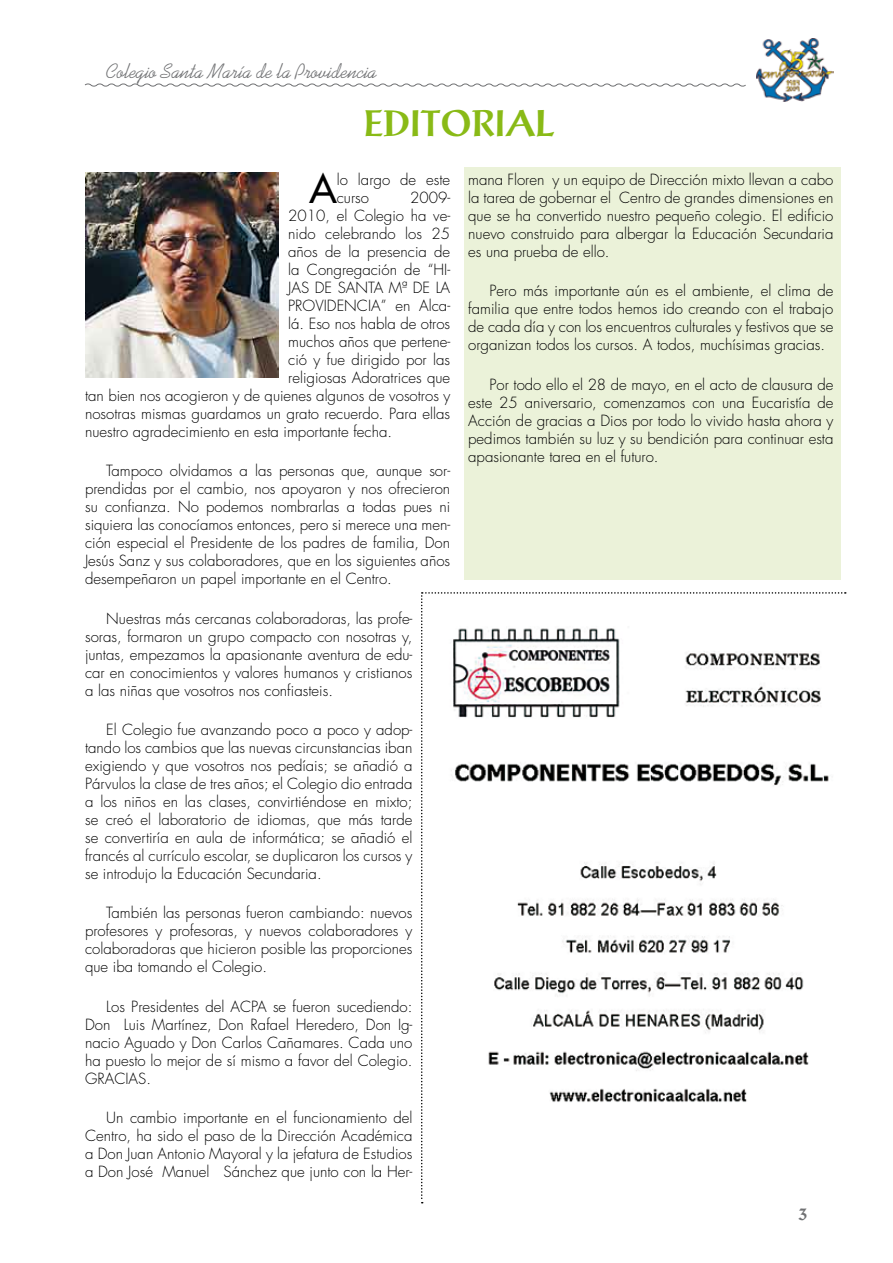
<style>
.page{position:relative;width:893px;height:1263px;background:#fff}
.page>*{position:absolute;margin:0;border:0;box-sizing:border-box;transform-origin:0 0}
.t1{font:38.85px "Futura";color:#000}
.t2{font:700 36px "Post Antiqua";color:#89ba16}
.t3{font:21px "Kaufmann";color:#707173}
.t4{font:300 15px/18px "Futura";color:#000;text-align:justify}
</style>
<div class="page">
<svg style="left:84px;top:83px;width:662px;height:4px"></svg>
<img style="left:757px;top:38px;width:76px;height:64px">
<div style="left:464px;top:167px;width:377px;height:413px;background:#ebf2d9"></div>
<img style="left:85px;top:173px;width:193px;height:204px">
<svg style="left:421px;top:592px;width:425px;height:611px"></svg>
<h3 class="t3" style="left:106px;top:59px;width:272px">Colegio Santa María de la Providencia</h3>
<h2 class="t2" style="left:364px;top:102px;width:192px">EDITORIAL</h2>
<h1 class="t1" style="left:309px;top:163px;width:29px">A</h1>
<p class="t4" style="left:337px;top:171px;width:115px">lo largo de este curso</p>
<p class="t4" style="left:410px;top:189px;width:42px">2009-</p>
<p class="t4" style="left:288px;top:207px;width:164px">2010, el Colegio ha ve-</p>
<p class="t4" style="left:288px;top:225px;width:164px">nido celebrando los 25</p>
<p class="t4" style="left:288px;top:243px;width:164px">años de la presencia de</p>
<p class="t4" style="left:288px;top:261px;width:164px">la Congregación de “HI-</p>
<p class="t4" style="left:288px;top:279px;width:164px">JAS DE SANTA Mª DE LA</p>
<p class="t4" style="left:288px;top:297px;width:164px">PROVIDENCIA” en Alca-</p>
<p class="t4" style="left:288px;top:315px;width:164px">lá. Eso nos habla de otros</p>
<p class="t4" style="left:288px;top:333px;width:164px">muchos años que pertene-</p>
<p class="t4" style="left:288px;top:351px;width:163px">ció y fue dirigido por las</p>
<p class="t4" style="left:288px;top:369px;width:164px">religiosas Adoratrices que</p>
<p class="t4" style="left:85px;top:387px;width:367px">tan bien nos acogieron y de quienes algunos de vosotros y</p>
<p class="t4" style="left:85px;top:405px;width:367px">nosotras mismas guardamos un grato recuerdo. Para ellas</p>
<p class="t4" style="left:85px;top:423px;width:309px">nuestro agradecimiento en esta importante fecha.</p>
<p class="t4" style="left:85px;top:462px;width:367px;text-indent:21px">Tampoco olvidamos a las personas que, aunque sor&shy;prendidas por el cambio, nos apoyaron y nos ofrecieron su confianza. No podemos nombrarlas a todas pues ni siquiera las conocíamos entonces, pero si merece una men&shy;ción especial el Presidente de los padres de familia, Don Jesús Sanz y sus colaboradores, que en los siguientes años desempeñaron un papel importante en el Centro.</p>
<p class="t4" style="left:85px;top:609px;width:329px;text-indent:21px">Nuestras más cercanas colaboradoras, las profe&shy;soras, formaron un grupo compacto con nosotras y, juntas, empezamos la apasionante aventura de edu&shy;car en conocimientos y valores humanos y cristianos a las niñas que vosotros nos confiasteis.</p>
<p class="t4" style="left:85px;top:721px;width:329px;text-indent:21px">El Colegio fue avanzando poco a poco y adop&shy;tando los cambios que las nuevas circunstancias iban exigiendo y que vosotros nos pedíais; se añadió a Párvulos la clase de tres años; el Colegio dio entrada a los niños en las clases, convirtiéndose en mixto; se creó el laboratorio de idiomas, que más tarde se convertiría en aula de informática; se añadió el francés al currículo escolar, se duplicaron los cursos y se introdujo la Educación Secundaria.</p>
<p class="t4" style="left:85px;top:904px;width:329px;text-indent:21px">También las personas fueron cambiando: nuevos profesores y profesoras, y nuevos colaboradores y colaboradoras que hicieron posible las proporciones que iba tomando el Colegio.</p>
<p class="t4" style="left:85px;top:997px;width:329px;text-indent:21px">Los Presidentes del ACPA se fueron sucediendo:<br>Don Luis Martínez, Don Rafael Heredero, Don Ig&shy;nacio Aguado y Don Carlos Cañamares. Cada uno ha puesto lo mejor de sí mismo a favor del Colegio.<br>GRACIAS.</p>
<p class="t4" style="left:85px;top:1108px;width:329px;text-indent:21px">Un cambio importante en el funcionamiento del Centro, ha sido el paso de la Dirección Académica a Don Juan Antonio Mayoral y la jefatura de Estudios a Don José Manuel Sánchez que junto con la Her-</p>
<p class="t4" style="left:468px;top:171px;width:367px">mana Floren y un equipo de Dirección mixto llevan a cabo la tarea de gobernar el Centro de grandes dimensiones en que se ha convertido nuestro pequeño colegio. El edificio nuevo construido para albergar la Educación Secundaria es una prueba de ello.</p>
<p class="t4" style="left:468px;top:282px;width:367px;text-indent:21px">Pero más importante aún es el ambiente, el clima de familia que entre todos hemos ido creando con el trabajo de cada día y con los encuentros culturales y festivos que se organizan todos los cursos. A todos, muchísimas gracias.</p>
<p class="t4" style="left:468px;top:375px;width:367px;text-indent:21px">Por todo ello el 28 de mayo, en el acto de clausura de este 25 aniversario, comenzamos con una Eucaristía de Acción de gracias a Dios por todo lo vivido hasta ahora y pedimos también su luz y su bendición para continuar esta apasionante tarea en el futuro.</p>
</div>
